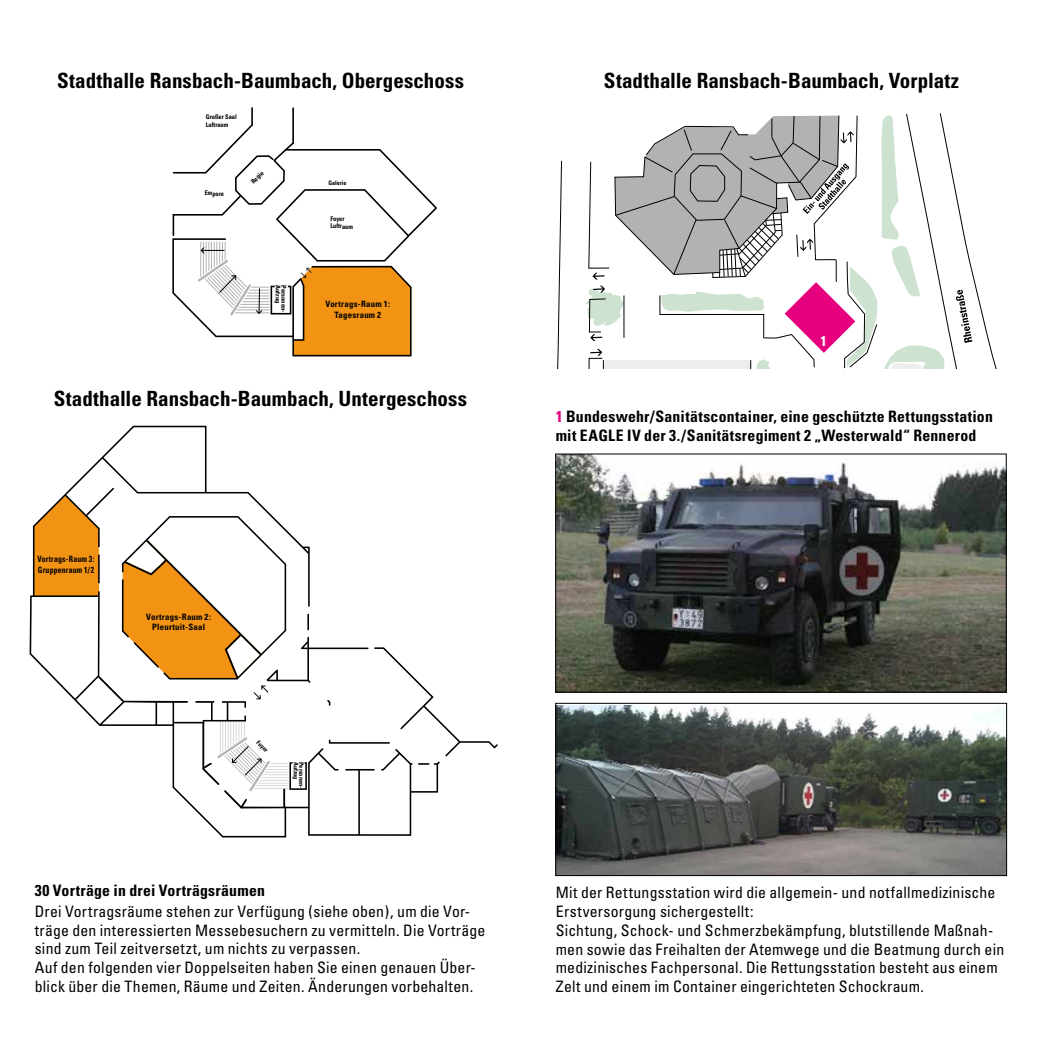
<style>
.page{position:relative;width:1042px;height:1042px;background:#fff}
.page>*{position:absolute;margin:0;border:0;box-sizing:border-box;transform-origin:0 0}
.t1{font:700 condensed 21px "Univers";color:#000}
.t2{font:condensed 15.75px/18.9px "Univers";letter-spacing:.01em;color:#000}
.t3{font:700 condensed 15.75px/18.9px "Univers";letter-spacing:.015em;color:#000}
.t4{font:700 condensed 14px "Univers";color:#fff}
.t5{font:700 condensed 8.75px/10.5px "Univers";letter-spacing:.03em;color:#000;text-align:center}
.t6{font:700 condensed 8.75px/10.5px "Univers";letter-spacing:.03em;color:#000;scale:.88 1}
.t7{font:700 condensed 6.48px/7.7px "Univers";letter-spacing:-.005em;color:#000}
.t8{font:700 condensed 6.3px "Univers";letter-spacing:-.005em;color:#000}
.t9{font:700 condensed 6.12px "Univers";letter-spacing:-.005em;color:#000}
.s1{color:#e6007e}
</style>
<div class="page">
<svg style="left:557px;top:160px;width:5px;height:209px"></svg>
<svg style="left:586px;top:113px;width:411px;height:256px"></svg>
<svg style="left:172px;top:107px;width:265px;height:250px"></svg>
<svg style="left:440px;top:721px;width:58px;height:35px"></svg>
<svg style="left:30px;top:426px;width:410px;height:411px"></svg>
<svg style="left:122px;top:516px;width:164px;height:163px"></svg>
<svg style="left:201px;top:719px;width:106px;height:91px"></svg>
<svg style="left:253px;top:685px;width:15px;height:14px"></svg>
<img style="left:557px;top:705px;width:448px;height:169px">
<div style="left:555px;top:703px;width:452px;height:173px;border:1px solid #000"></div>
<img style="left:557px;top:456px;width:447px;height:234px">
<div style="left:555px;top:454px;width:451px;height:238px;border:1px solid #000"></div>
<div style="left:612px;top:272px;width:55px;height:23px;background:#fff"></div>
<div style="left:641px;top:276px;width:55px;height:17px;background:#fff"></div>
<div style="left:610px;top:273px;width:55px;height:18px;background:#fff"></div>
<h1 class="t1" style="left:57px;top:68px;width:408px">Stadthalle Ransbach-Baumbach, Obergeschoss</h1>
<h1 class="t1" style="left:604px;top:68px;width:357px">Stadthalle Ransbach-Baumbach, Vorplatz</h1>
<p class="t7" style="left:206px;top:113px;width:32px">Großer Saal<br>Luftraum</p>
<p class="t7" style="left:205px;top:189px;width:21px">Empore</p>
<p class="t7" style="left:249px;top:180px;width:16px;rotate:-45deg">Regie</p>
<p class="t8" style="left:282px;top:285px;width:20px;rotate:90deg">Aufzug</p>
<p class="t8" style="left:287px;top:285px;width:29px;rotate:90deg">Personen-</p>
<p class="t9" style="left:328px;top:179px;width:20px">Galerie</p>
<p class="t7" style="left:330px;top:214px;width:24px">Foyer<br>Luftraum</p>
<p class="t5" style="left:325px;top:299px;width:66px">Vortrags-Raum 1:<br>Tagesraum 2</p>
<h1 class="t1" style="left:54px;top:386px;width:415px">Stadthalle Ransbach-Baumbach, Untergeschoss</h1>
<p class="t6" style="left:37px;top:554px;width:66px">Vortrags-Raum 3:<br>Gruppenraum 1/2</p>
<p class="t5" style="left:146px;top:611px;width:66px">Vortrags-Raum 2:<br>Pleurtuit-Saal</p>
<p class="t8" style="left:260px;top:738px;width:15px;rotate:45deg">Foyer</p>
<p class="t8" style="left:300px;top:762px;width:19px;rotate:90deg">Aufzug</p>
<p class="t8" style="left:305px;top:762px;width:28px;rotate:90deg">Personen-</p>
<p class="t3" style="left:35px;top:881px;width:232px">30 Vorträge in drei Vorträgsräumen</p>
<p class="t2" style="left:35px;top:901px;width:452px">Drei Vortragsräume stehen zur Verfügung (siehe oben), um die Vor&shy;träge den interessierten Messebesuchern zu vermitteln. Die Vorträge sind zum Teil zeitversetzt, um nichts zu verpassen.<br>Auf den folgenden vier Doppelseiten haben Sie einen genauen Über&shy;blick über die Themen, Räume und Zeiten. Änderungen vorbehalten.</p>
<p class="t4" style="left:820px;top:332px;width:8px">1</p>
<p class="t3" style="left:556px;top:407px;width:439px"><span class="s1">1</span> Bundeswehr/Sanitätscontainer, eine geschützte Rettungsstation mit EAGLE IV der 3./Sanitätsregiment 2 „Westerwald“ Rennerod</p>
<p class="t2" style="left:556px;top:882px;width:450px">Mit der Rettungsstation wird die allgemein- und notfallmedizinische Erstversorgung sichergestellt:<br>Sichtung, Schock- und Schmerzbekämpfung, blutstillende Maßnah&shy;men sowie das Freihalten der Atemwege und die Beatmung durch ein medizinisches Fachpersonal. Die Rettungsstation besteht aus einem Zelt und einem im Container eingerichteten Schockraum.</p>
</div>
